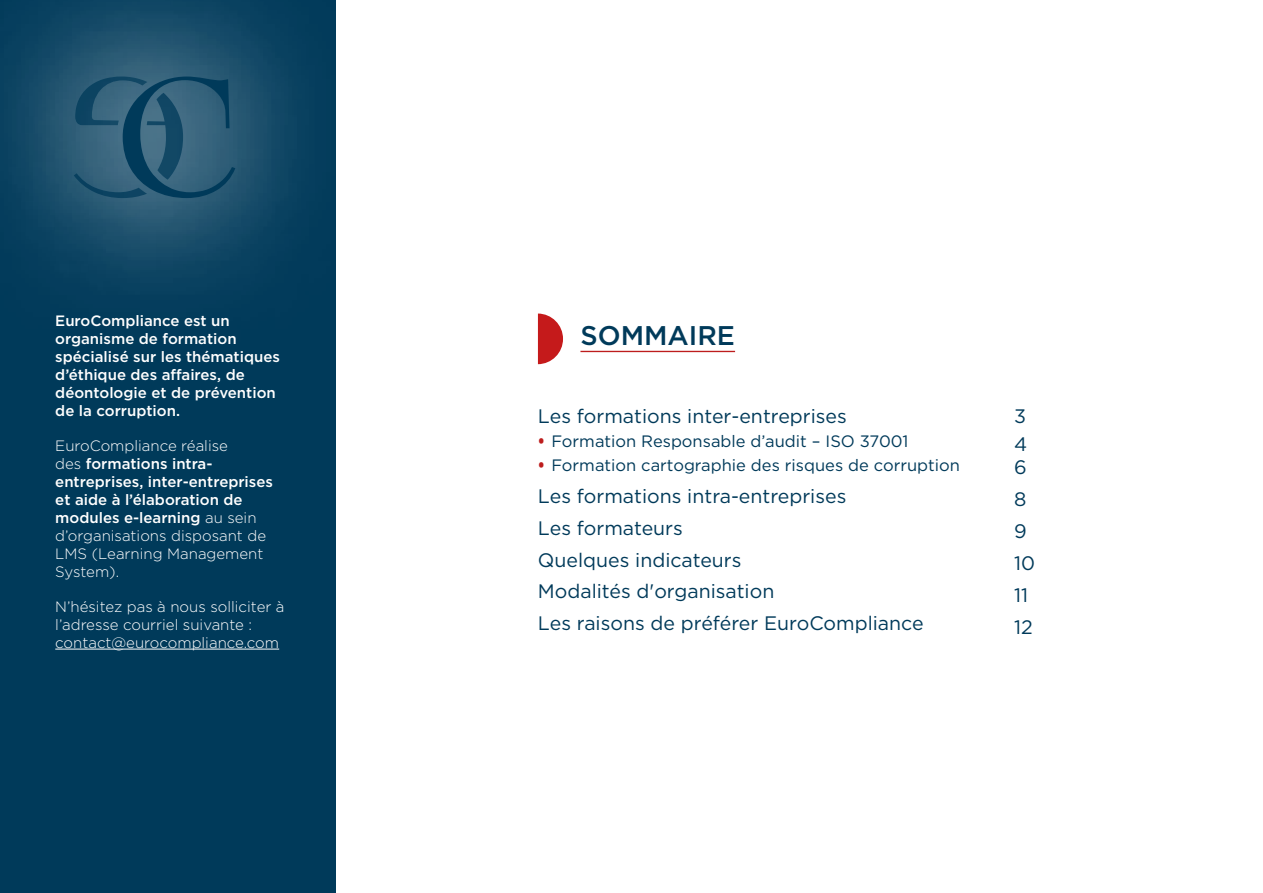
<style>
.page{position:relative;width:1263px;height:893px;background:#fff}
.page>*{position:absolute;margin:0;border:0;box-sizing:border-box;transform-origin:0 0}
.t1{font:500 27px "Gotham";color:#003a5a}
.t2{font:19.5px/32px "Gotham";color:#003a5a}
.t3{font:16.5px "Gotham";color:#003a5a}
.t4{font:300 15px/18px "Gotham";color:#fff}
.t5{font:500 15px/18px "Gotham";color:#fff}
.s1{font-weight:500}
.s2{font-family:"PT Sans";font-stretch:condensed;font-size:19.5px;color:#bd1d1d}
</style>
<div class="page">
<div style="left:0;top:0;width:336px;height:893px;background:#003a5a"></div>
<hr style="left:55px;top:649px;width:224px;height:1px;background:#fff">
<hr style="left:580px;top:351px;width:155px;height:1px;background:#bd1d1d">
<svg style="left:538px;top:314px;width:25px;height:50px"></svg>
<div style="left:0;top:0;width:403px;height:388px;background:#fff;opacity:.75"></div>
<div style="left:0;top:0;width:357px;height:324px;background:#fff;opacity:.75"></div>
<svg style="left:74px;top:77px;width:161px;height:121px"></svg>
<p class="t5" style="left:55px;top:311px;width:226px">EuroCompliance est un organisme de formation spécialisé sur les thématiques d’éthique des affaires, de déontologie et de prévention de la corruption.</p>
<p class="t4" style="left:55px;top:436px;width:219px">EuroCompliance réalise<br>des <span class="s1">formations intra&shy;entreprises, inter-entreprises et aide à l’élaboration de modules e-learning</span> au sein d’organisations disposant de<br>LMS (Learning Management<br>System).</p>
<p class="t4" style="left:55px;top:597px;width:231px">N’hésitez pas à nous solliciter à l’adresse courriel suivante : contact@eurocompliance.com</p>
<h1 class="t1" style="left:580px;top:318px;width:156px">SOMMAIRE</h1>
<h2 class="t2" style="left:538px;top:400px;width:310px">Les formations inter-entreprises</h2>
<p class="t3" style="left:538px;top:431px;width:372px"><span class="s2">•</span> Formation Responsable d’audit – ISO 37001</p>
<p class="t3" style="left:538px;top:454px;width:424px"><span class="s2">•</span> Formation cartographie des risques de corruption</p>
<h2 class="t2" style="left:538px;top:479px;width:387px">Les formations intra-entreprises<br>Les formateurs<br>Quelques indicateurs<br>Modalités d'organisation<br>Les raisons de préférer EuroCompliance</h2>
<h2 class="t2" style="left:1014px;top:402px;width:15px;line-height:27.6px">3<br>4</h2>
<h2 class="t2" style="left:1014px;top:451px;width:22px">6<br>8<br>9<br>10<br>11<br>12</h2>
</div>
